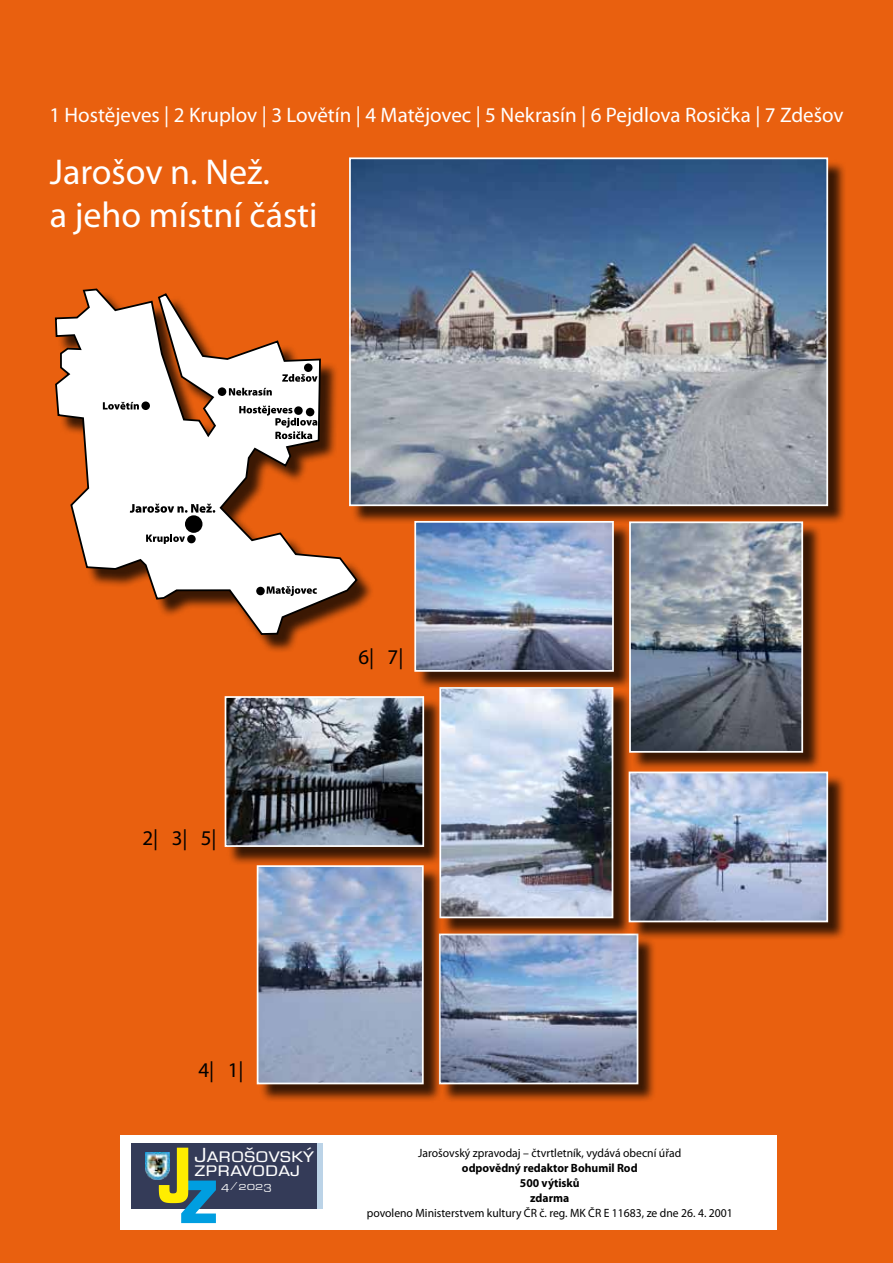
<style>
.page{position:relative;width:893px;height:1263px;background:#e9600f}
.page>*{position:absolute;margin:0;border:0;box-sizing:border-box;transform-origin:0 0}
.t1{font:36px/43.2px "Myriad Pro";color:#fff}
.t2{font:21.15px "Eurostile SCTOT";color:#fff;scale:1.15 1}
.t3{font:21px "Myriad Pro";color:#fff}
.t4{font:21px "Myriad Pro";color:#000}
.t5{font:12px "Myriad Pro";color:#000}
.t6{font:700 12px/15px "Myriad Pro";color:#000;text-align:center}
.t7{font:12px "Eurostile SCTOT";color:#fff;scale:1.15 1}
</style>
<div class="page">
<div style="left:120px;top:1135px;width:657px;height:95px;background:#fff"></div>
<div style="left:137px;top:1143px;width:186px;height:66px;background:linear-gradient(to bottom,#bbd3e7,#bbd3e7)"></div>
<div style="left:131px;top:1143px;width:185px;height:66px;background:#343b58"></div>
<svg style="left:159px;top:1148px;width:57px;height:75px"></svg>
<img style="left:146px;top:1152px;width:24px;height:27px">
<div style="left:57px;top:291px;width:318px;height:362px;background:#000;opacity:.75"></div>
<svg style="left:54px;top:288px;width:305px;height:348px"></svg>
<div style="left:141px;top:401px;width:9px;height:9px;background:#000;border-radius:50%"></div>
<svg style="left:103px;top:402px;width:36px;height:8px"></svg>
<div style="left:185px;top:515px;width:17px;height:18px;background:#000;border-radius:50%"></div>
<svg style="left:130px;top:504px;width:85px;height:9px"></svg>
<div style="left:187px;top:535px;width:9px;height:8px;background:#000;border-radius:50%"></div>
<svg style="left:146px;top:534px;width:39px;height:10px"></svg>
<div style="left:256px;top:587px;width:9px;height:8px;background:#000;border-radius:50%"></div>
<svg style="left:266px;top:586px;width:51px;height:10px"></svg>
<div style="left:218px;top:387px;width:8px;height:9px;background:#000;border-radius:50%"></div>
<svg style="left:229px;top:388px;width:43px;height:8px"></svg>
<div style="left:304px;top:363px;width:9px;height:9px;background:#000;border-radius:50%"></div>
<svg style="left:282px;top:374px;width:36px;height:8px"></svg>
<svg style="left:239px;top:406px;width:78px;height:33px;background:#c0c0c0"></svg>
<div style="left:351px;top:160px;width:496px;height:365px;background:#000;opacity:.75"></div>
<img style="left:352px;top:160px;width:473px;height:343px">
<div style="left:349px;top:157px;width:479px;height:349px;border:2px solid #fff"></div>
<div style="left:227px;top:698px;width:216px;height:168px;background:#000;opacity:.75"></div>
<img style="left:228px;top:699px;width:193px;height:145px">
<div style="left:225px;top:696px;width:199px;height:151px;border:2px solid #fff"></div>
<div style="left:441px;top:936px;width:216px;height:167px;background:#000;opacity:.75"></div>
<img style="left:443px;top:937px;width:192px;height:144px">
<div style="left:439px;top:933px;width:199px;height:151px;border:2px solid #fff"></div>
<div style="left:442px;top:689px;width:190px;height:248px;background:#000;opacity:.75"></div>
<img style="left:442px;top:691px;width:168px;height:224px">
<div style="left:439px;top:687px;width:174px;height:231px;border:2px solid #fff"></div>
<div style="left:259px;top:867px;width:184px;height:236px;background:#000;opacity:.75"></div>
<img style="left:260px;top:868px;width:161px;height:213px">
<div style="left:257px;top:865px;width:167px;height:219px;border:2px solid #fff"></div>
<div style="left:631px;top:774px;width:216px;height:167px;background:#000;opacity:.75"></div>
<img style="left:632px;top:774px;width:193px;height:145px">
<div style="left:629px;top:771px;width:199px;height:151px;border:2px solid #fff"></div>
<div style="left:417px;top:523px;width:216px;height:168px;background:#000;opacity:.75"></div>
<img style="left:417px;top:524px;width:194px;height:145px">
<div style="left:414px;top:521px;width:200px;height:151px;border:2px solid #fff"></div>
<div style="left:631px;top:524px;width:191px;height:247px;background:#000;opacity:.75"></div>
<img style="left:632px;top:524px;width:168px;height:226px">
<div style="left:629px;top:521px;width:174px;height:232px;border:2px solid #fff"></div>
<h3 class="t3" style="left:49px;top:102px;width:796px">1 Hostějeves | 2 Kruplov | 3 Lovětín | 4 Matějovec | 5 Nekrasín | 6 Pejdlova Rosička | 7 Zdešov</h3>
<h1 class="t1" style="left:50px;top:150px;width:269px">Jarošov n. Než.<br>a jeho místní části</h1>
<h3 class="t4" style="left:143px;top:825px;width:76px">2| 3| 5|</h3>
<h3 class="t4" style="left:358px;top:644px;width:46px">6| 7|</h3>
<h3 class="t4" style="left:199px;top:1057px;width:46px">4| 1|</h3>
<h2 class="t2" style="left:195px;top:1143px;width:105px">Jarošovský</h2>
<h2 class="t2" style="left:195px;top:1158px;width:93px">zpravodaj</h2>
<p class="t7" style="left:221px;top:1180px;width:46px">4/2023</p>
<p class="t5" style="left:418px;top:1146px;width:264px">Jarošovský zpravodaj – čtvrtletník, vydává obecní úřad</p>
<p class="t6" style="left:462px;top:1160px;width:177px">odpovědný redaktor Bohumil Rod<br>500 výtisků<br>zdarma</p>
<p class="t5" style="left:367px;top:1206px;width:367px">povoleno Ministerstvem kultury ČR č. reg. MK ČR E 11683, ze dne 26. 4. 2001</p>
</div>
